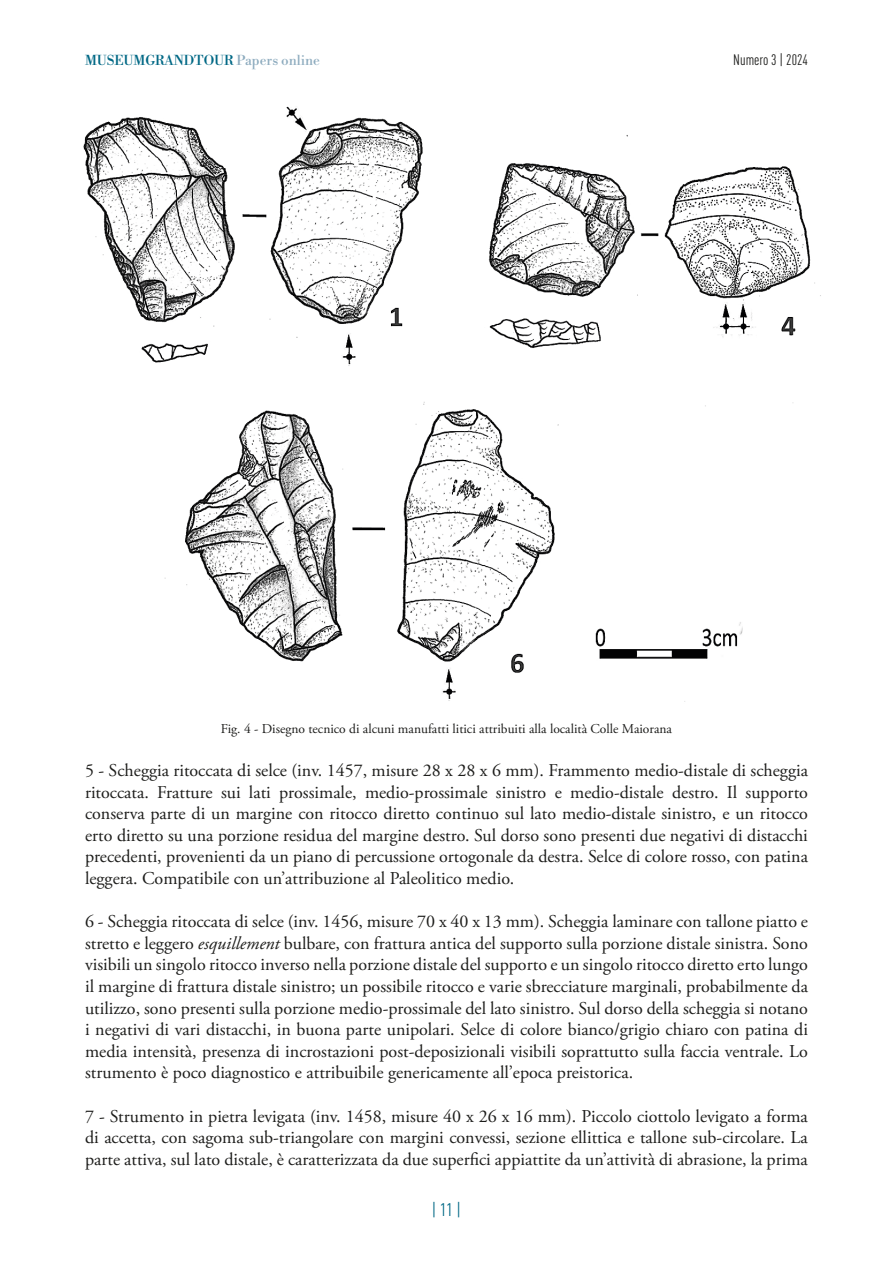
<style>
.page{position:relative;width:893px;height:1263px;background:#fff}
.page>*{position:absolute;margin:0;border:0;box-sizing:border-box;transform-origin:0 0}
.t1{font:18px/21.6px "Adobe Garamond Pro Regular 2";color:#1d1d1b;text-align:justify}
.t2{font:18px "DIN Cond";color:#006885}
.t3{font:15px "DIN Cond";color:#1d1d1b}
.t4{font:13.5px "Adobe Garamond Pro Regular 2";letter-spacing:-.01em;color:#1d1d1b}
.t5{font:13.5px "Libre Bodoni Regular 2";color:#006885}
.s1{color:#8eacbf}
.s2{font-family:"Adobe Garamond Pro Italic 2"}
</style>
<div class="page">
<img style="left:83px;top:106px;width:738px;height:596px">
<p class="t5" style="left:85px;top:52px;width:237px">MUSEUMGRANDTOUR <span class="s1">Papers online</span></p>
<p class="t3" style="left:733px;top:51px;width:76px">Numero 3 | 2024</p>
<p class="t4" style="left:221px;top:720px;width:453px">Fig. 4 - Disegno tecnico di alcuni manufatti litici attribuiti alla località Colle Maiorana</p>
<p class="t1" style="left:85px;top:760px;width:724px">5 - Scheggia ritoccata di selce (inv. 1457, misure 28 x 28 x 6 mm). Frammento medio-distale di scheggia ritoccata. Fratture sui lati prossimale, medio-prossimale sinistro e medio-distale destro. Il supporto conserva parte di un margine con ritocco diretto continuo sul lato medio-distale sinistro, e un ritocco erto diretto su una porzione residua del margine destro. Sul dorso sono presenti due negativi di distacchi precedenti, provenienti da un piano di percussione ortogonale da destra. Selce di colore rosso, con patina leggera. Compatibile con un’attribuzione al Paleolitico medio.</p>
<p class="t1" style="left:85px;top:911px;width:725px">6 - Scheggia ritoccata di selce (inv. 1456, misure 70 x 40 x 13 mm). Scheggia laminare con tallone piatto e stretto e leggero <span class="s2">esquillement</span> bulbare, con frattura antica del supporto sulla porzione distale sinistra. Sono visibili un singolo ritocco inverso nella porzione distale del supporto e un singolo ritocco diretto erto lungo il margine di frattura distale sinistro; un possibile ritocco e varie sbrecciature marginali, probabilmente da utilizzo, sono presenti sulla porzione medio-prossimale del lato sinistro. Sul dorso della scheggia si notano i negativi di vari distacchi, in buona parte unipolari. Selce di colore bianco/grigio chiaro con patina di media intensità, presenza di incrostazioni post-deposizionali visibili soprattutto sulla faccia ventrale. Lo strumento è poco diagnostico e attribuibile genericamente all’epoca preistorica.</p>
<p class="t1" style="left:85px;top:1106px;width:724px">7 - Strumento in pietra levigata (inv. 1458, misure 40 x 26 x 16 mm). Piccolo ciottolo levigato a forma di accetta, con sagoma sub-triangolare con margini convessi, sezione ellittica e tallone sub-circolare. La parte attiva, sul lato distale, è caratterizzata da due superfici appiattite da un’attività di abrasione, la prima</p>
<p class="t2" style="left:432px;top:1199px;width:31px">| 11 |</p>
</div>
